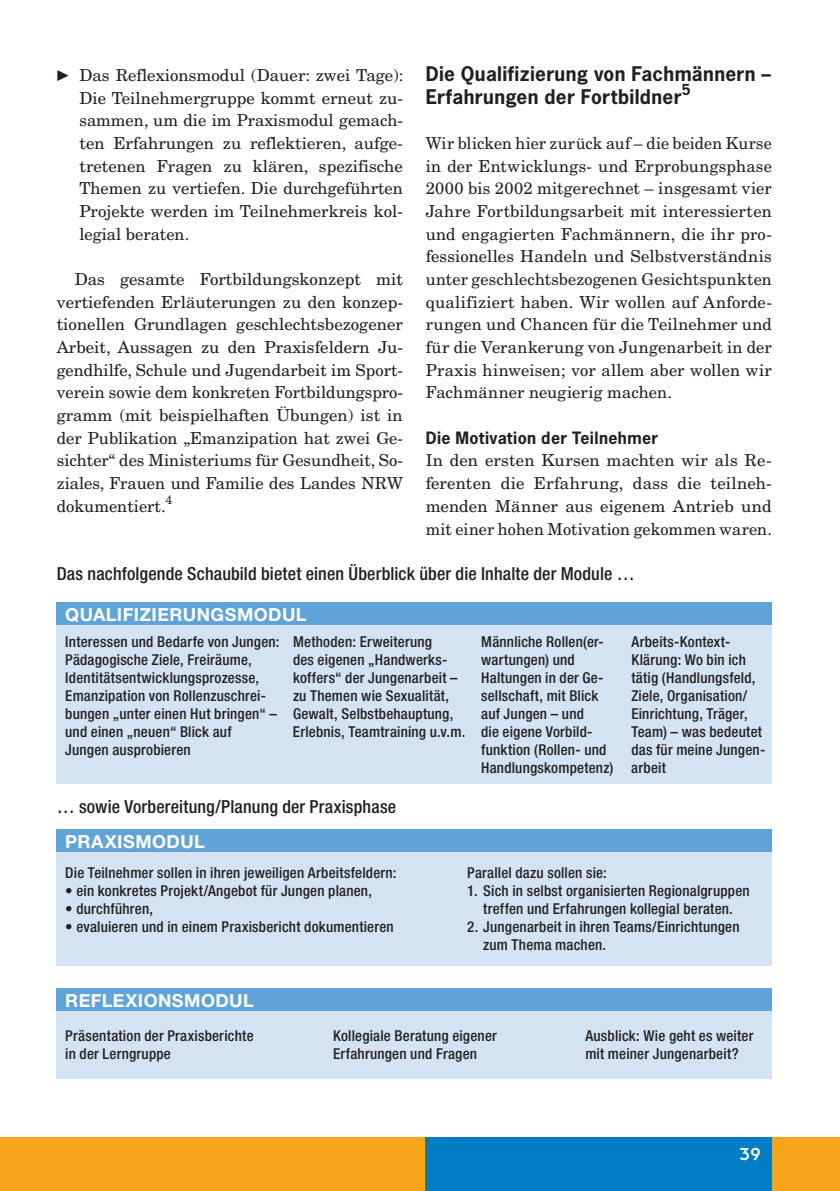
<style>
.page{position:relative;width:840px;height:1191px;background:#fff}
.page>*{position:absolute;margin:0;border:0;box-sizing:border-box;transform-origin:0 0}
.t1{font:700 19px/22.6px "News Gothic Std";letter-spacing:.02em;color:#231f20}
.t2{font:19px "Insignia LT Std";color:#fff}
.t3{font:500 condensed 18px "Helvetica Neue LT Std";letter-spacing:.01em;color:#231f20}
.t4{font:700 18px "Helvetica Neue LT Std";letter-spacing:.025em;color:#fff}
.t5{font:16.4px/22.6px "New Century Schlbk LT Std";color:#231f20;text-align:justify}
.t6{font:700 16px "News Gothic Std";letter-spacing:.025em;color:#231f20}
.t7{font:500 condensed 15px/18px "Helvetica Neue LT Std";letter-spacing:.015em;color:#231f20}
.t8{font:700 14.2px "News Gothic Std";color:#231f20}
</style>
<div class="page">
<div style="left:0;top:1137px;width:839px;height:54px;background:#f9a51b"></div>
<div style="left:425px;top:1137px;width:346px;height:54px;background:#007ec5"></div>
<div style="left:57px;top:625px;width:714px;height:159px;background:#d4e3f4"></div>
<div style="left:57px;top:602px;width:714px;height:23px;background:#60a3d8"></div>
<div style="left:57px;top:852px;width:714px;height:113px;background:#d4e3f4"></div>
<div style="left:57px;top:829px;width:714px;height:23px;background:#60a3d8"></div>
<div style="left:57px;top:1011px;width:714px;height:68px;background:#d4e3f4"></div>
<div style="left:57px;top:988px;width:714px;height:23px;background:#60a3d8"></div>
<p class="t5" style="left:79px;top:64px;width:325px;text-indent:-23px">▶ Das Reflexionsmodul (Dauer: zwei Tage):<br>Die Teilnehmergruppe kommt erneut zu&shy;sammen, um die im Praxismodul gemach&shy;ten Erfahrungen zu reflektieren, aufge&shy;tretenen Fragen zu klären, spezifische Themen zu vertiefen. Die durchgeführten Projekte werden im Teilnehmerkreis kol&shy;legial beraten.</p>
<p class="t5" style="left:57px;top:268px;width:347px;text-indent:18px">Das gesamte Fortbildungskonzept mit vertiefenden Erläuterungen zu den konzep&shy;tionellen Grundlagen geschlechtsbezogener Arbeit, Aussagen zu den Praxisfeldern Ju&shy;gendhilfe, Schule und Jugendarbeit im Sport&shy;verein sowie dem konkreten Fortbildungspro&shy;gramm (mit beispielhaften Übungen) ist in der Publikation „Emanzipation hat zwei Ge&shy;sichter“ des Ministeriums für Gesundheit, So&shy;ziales, Frauen und Familie des Landes NRW dokumentiert.<sup>4</sup></p>
<p class="t1" style="left:425px;top:62px;width:346px">Die Qualifizierung von Fachmännern –<br>Erfahrungen der Fortbildner</p>
<p class="t8" style="left:681px;top:80px;width:10px">5</p>
<p class="t5" style="left:425px;top:132px;width:347px">Wir blicken hier zurück auf – die beiden Kurse in der Entwicklungs- und Erprobungsphase 2000 bis 2002 mitgerechnet – insgesamt vier Jahre Fortbildungsarbeit mit interessierten und engagierten Fachmännern, die ihr pro&shy;fessionelles Handeln und Selbstverständnis unter geschlechtsbezogenen Gesichtspunkten qualifiziert haben. Wir wollen auf Anforde&shy;rungen und Chancen für die Teilnehmer und für die Verankerung von Jungenarbeit in der Praxis hinweisen; vor allem aber wollen wir Fachmänner neugierig machen.</p>
<p class="t6" style="left:425px;top:427px;width:234px">Die Motivation der Teilnehmer</p>
<p class="t5" style="left:425px;top:449px;width:347px">In den ersten Kursen machten wir als Re&shy;ferenten die Erfahrung, dass die teilneh&shy;menden Männer aus eigenem Antrieb und mit einer hohen Motivation gekommen waren.</p>
<p class="t3" style="left:57px;top:563px;width:579px">Das nachfolgende Schaubild bietet einen Überblick über die Inhalte der Module …</p>
<p class="t4" style="left:65px;top:603px;width:243px">QUALIFIZIERUNGSMODUL</p>
<p class="t7" style="left:65px;top:632px;width:368px">Interessen und Bedarfe von Jungen: Methoden: Erweiterung</p>
<p class="t7" style="left:481px;top:632px;width:124px">Männliche Rollen(er-</p>
<p class="t7" style="left:631px;top:632px;width:100px">Arbeits-Kontext-</p>
<p class="t7" style="left:65px;top:650px;width:188px">Pädagogische Ziele, Freiräume,</p>
<p class="t7" style="left:293px;top:650px;width:156px">des eigenen „Handwerks-</p>
<p class="t7" style="left:481px;top:650px;width:95px">wartungen) und</p>
<p class="t7" style="left:631px;top:650px;width:116px">Klärung: Wo bin ich</p>
<p class="t7" style="left:65px;top:668px;width:195px">Identitätsentwicklungsprozesse,</p>
<p class="t7" style="left:293px;top:668px;width:166px">koffers“ der Jungenarbeit –</p>
<p class="t7" style="left:481px;top:668px;width:124px">Haltungen in der Ge-</p>
<p class="t7" style="left:631px;top:668px;width:126px">tätig (Handlungsfeld,</p>
<p class="t7" style="left:65px;top:686px;width:202px">Emanzipation von Rollenzuschrei-</p>
<p class="t7" style="left:293px;top:686px;width:157px">zu Themen wie Sexualität,</p>
<p class="t7" style="left:481px;top:686px;width:119px">sellschaft, mit Blick</p>
<p class="t7" style="left:631px;top:686px;width:117px">Ziele, Organisation/</p>
<p class="t7" style="left:65px;top:704px;width:389px">bungen „unter einen Hut bringen“ – Gewalt, Selbstbehauptung,</p>
<p class="t7" style="left:481px;top:704px;width:104px">auf Jungen – und</p>
<p class="t7" style="left:631px;top:704px;width:118px">Einrichtung, Träger,</p>
<p class="t7" style="left:65px;top:722px;width:168px">und einen „neuen“ Blick auf</p>
<p class="t7" style="left:293px;top:722px;width:301px">Erlebnis, Teamtraining u.v.m. die eigene Vorbild-</p>
<p class="t7" style="left:631px;top:722px;width:132px">Team) – was bedeutet</p>
<p class="t7" style="left:65px;top:740px;width:127px">Jungen ausprobieren</p>
<p class="t7" style="left:481px;top:740px;width:127px">funktion (Rollen- und</p>
<p class="t7" style="left:481px;top:740px;width:285px;text-indent:150px">das für meine Jungen-<br>Handlungskompetenz) arbeit</p>
<p class="t3" style="left:57px;top:796px;width:341px">… sowie Vorbereitung/Planung der Praxisphase</p>
<p class="t4" style="left:65px;top:830px;width:141px">PRAXISMODUL</p>
<p class="t7" style="left:65px;top:863px;width:332px">Die Teilnehmer sollen in ihren jeweiligen Arbeitsfeldern:</p>
<p class="t7" style="left:467px;top:863px;width:141px">Parallel dazu sollen sie:</p>
<p class="t7" style="left:65px;top:881px;width:308px">• ein konkretes Projekt/Angebot für Jungen planen,</p>
<p class="t7" style="left:467px;top:881px;width:284px">1. Sich in selbst organisierten Regionalgruppen</p>
<p class="t7" style="left:65px;top:899px;width:89px">• durchführen,</p>
<p class="t7" style="left:483px;top:899px;width:251px">treffen und Erfahrungen kollegial beraten.</p>
<p class="t7" style="left:65px;top:917px;width:330px">• evaluieren und in einem Praxisbericht dokumentieren</p>
<p class="t7" style="left:483px;top:917px;width:258px;text-indent:-16px">2. Jungenarbeit in ihren Teams/Einrichtungen zum Thema machen.</p>
<p class="t4" style="left:65px;top:989px;width:190px">REFLEXIONSMODUL</p>
<p class="t7" style="left:65px;top:1026px;width:190px">Präsentation der Praxisberichte</p>
<p class="t7" style="left:333px;top:1026px;width:165px">Kollegiale Beratung eigener</p>
<p class="t7" style="left:585px;top:1026px;width:169px">Ausblick: Wie geht es weiter</p>
<p class="t7" style="left:65px;top:1044px;width:107px">in der Lerngruppe</p>
<p class="t7" style="left:333px;top:1044px;width:145px">Erfahrungen und Fragen</p>
<p class="t7" style="left:585px;top:1044px;width:155px">mit meiner Jungenarbeit?</p>
<p class="t2" style="left:739px;top:1144px;width:22px">39</p>
</div>
